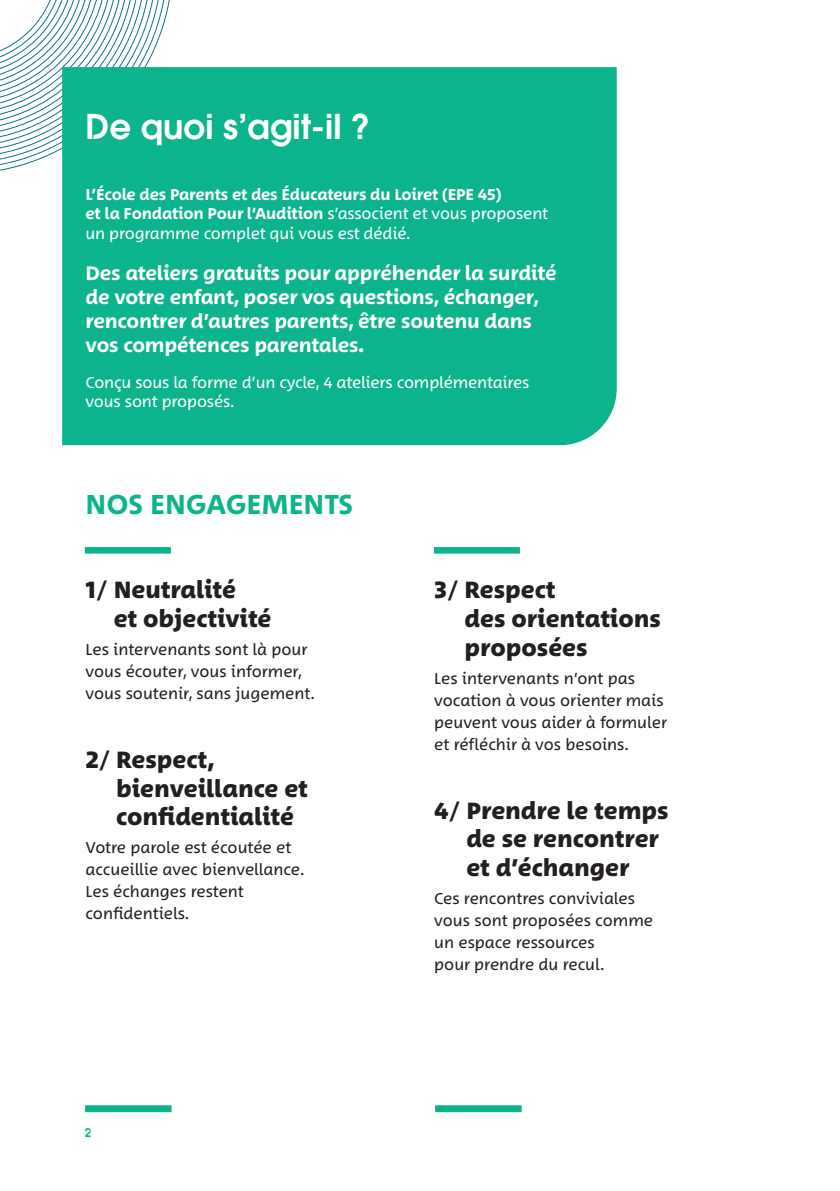
<style>
.page{position:relative;width:840px;height:1191px;background:#fff}
.page>*{position:absolute;margin:0;border:0;box-sizing:border-box;transform-origin:0 0}
.t1{font:34px "ITC Avant Gardefor FPA";color:#fff}
.t2{font:700 28px "Between 3";color:#0cb48d}
.t3{font:800 24px/28.8px "Between 3";color:#231f20}
.t4{font:700 20px/24px "Between 3";letter-spacing:-.01em;color:#fff}
.t5{font:16px/22px "Between 3";color:#231f20}
.t6{font:700 16px/19.2px "Between 3";letter-spacing:-.01em;color:#fff}
.t7{font:16px/19.2px "Between 3";letter-spacing:-.01em;color:#fff}
.t8{font:12px "ITC Avant Gardefor FPA";color:#0cb48d}
.s1{font-weight:400}
</style>
<div class="page">
<svg style="left:0;top:0;width:170px;height:171px"></svg>
<div style="left:62px;top:67px;width:554px;height:378px;background:#0cb48d"></div>
<div style="left:85px;top:1105px;width:86px;height:7px;background:#0cb48d"></div>
<div style="left:435px;top:1105px;width:86px;height:7px;background:#0cb48d"></div>
<div style="left:85px;top:547px;width:86px;height:6px;background:#0cb48d"></div>
<div style="left:433px;top:547px;width:86px;height:6px;background:#0cb48d"></div>
<h1 class="t1" style="left:85px;top:104px;width:286px">De quoi s’agit-il ?</h1>
<p class="t6" style="left:85px;top:185px;width:464px">L’École des Parents et des Éducateurs du Loiret (EPE 45)<br>et la Fondation Pour l’Audition <span class="s1">s’associent et vous proposent un programme complet qui vous est dédié.</span></p>
<p class="t4" style="left:85px;top:260px;width:472px">Des ateliers gratuits pour appréhender la surdité de votre enfant, poser vos questions, échanger, rencontrer d’autres parents, être soutenu dans vos compétences parentales.</p>
<p class="t7" style="left:85px;top:372px;width:445px">Conçu sous la forme d’un cycle, 4 ateliers complémentaires vous sont proposés.</p>
<h2 class="t2" style="left:85px;top:487px;width:269px">NOS ENGAGEMENTS</h2>
<h3 class="t3" style="left:114px;top:575px;width:159px;text-indent:-28px">1/ Neutralité<br>et objectivité</h3>
<p class="t5" style="left:85px;top:638px;width:231px">Les intervenants sont là pour vous écouter, vous informer, vous soutenir, sans jugement.</p>
<h3 class="t3" style="left:116px;top:744px;width:193px;text-indent:-31px">2/ Respect, bienveillance et confidentialité</h3>
<p class="t5" style="left:85px;top:836px;width:220px">Votre parole est écoutée et accueillie avec bienvellance.<br>Les échanges restent confidentiels.</p>
<p class="t8" style="left:85px;top:1124px;width:8px">2</p>
<h3 class="t3" style="left:464px;top:575px;width:198px;text-indent:-30px">3/ Respect<br>des orientations proposées</h3>
<p class="t5" style="left:434px;top:667px;width:234px">Les intervenants n’ont pas vocation à vous orienter mais peuvent vous aider à formuler et réfléchir à vos besoins.</p>
<h3 class="t3" style="left:466px;top:795px;width:204px;text-indent:-32px">4/ Prendre le temps de se rencontrer et d’échanger</h3>
<p class="t5" style="left:434px;top:887px;width:220px">Ces rencontres conviviales vous sont proposées comme un espace ressources<br>pour prendre du recul.</p>
</div>
